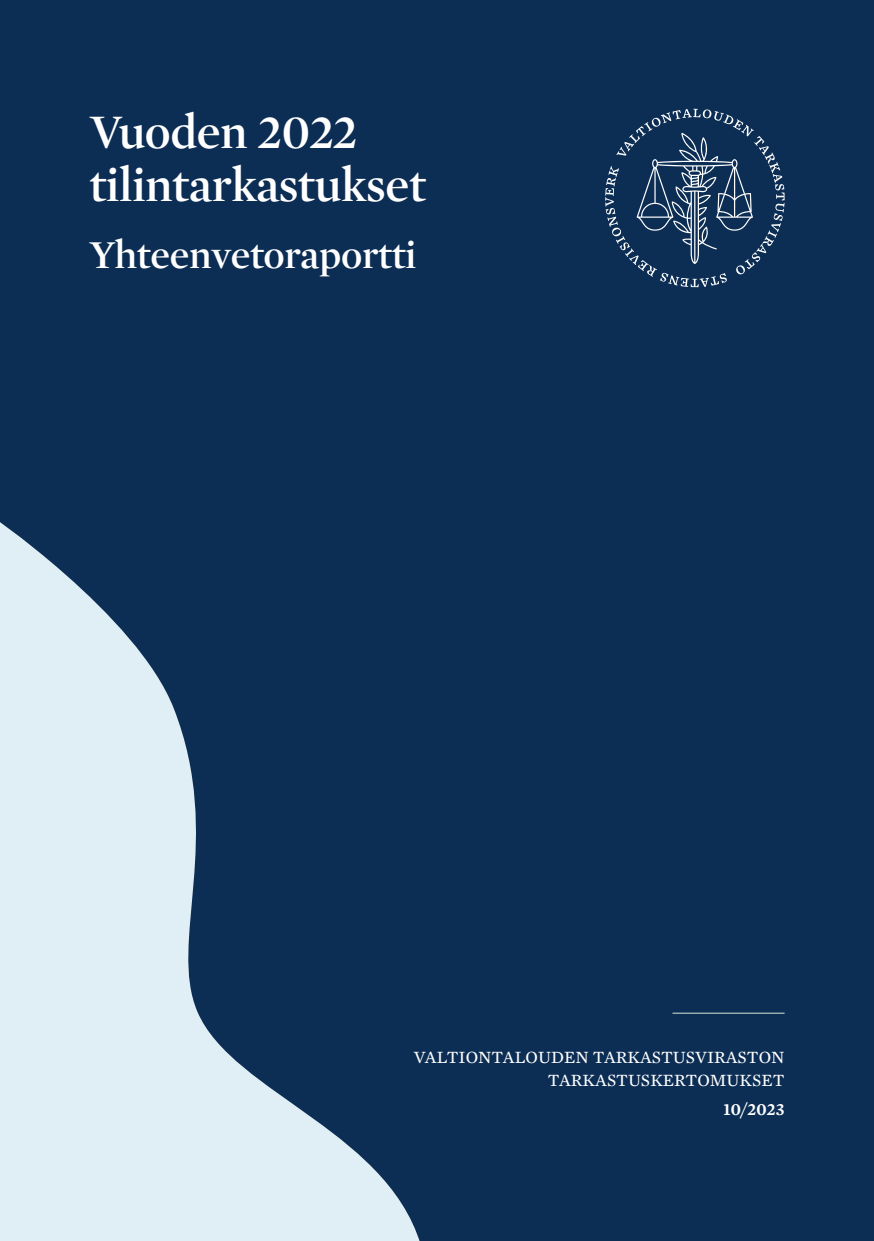
<style>
.page{position:relative;width:874px;height:1241px;background:#fff}
.page>*{position:absolute;margin:0;border:0;box-sizing:border-box;transform-origin:0 0}
.Kannen_otsikko{font:600 49px/52.5px "Mercury Display";letter-spacing:-.01em;color:#fff}
.Kannen_alaotsikko{font:600 40.25px "Mercury Display";letter-spacing:-.01em;color:#fff}
.Kannen_sarja{font:17.5px/22.8px "Mercury Text G2";color:#fff;text-align:right}
.Kannen_sarja-2{font:600 17.5px "Mercury Text G2";color:#fff}
</style>
<div class="page">
<div style="left:0;top:0;width:873px;height:1240px;background:#0c2d54"></div>
<svg style="left:0;top:522px;width:420px;height:718px;fill:#e0eef6"></svg>
<hr style="left:672px;top:1012px;width:112px;height:1px;background:#d5e9d7">
<svg style="left:605px;top:109px;width:179px;height:178px"></svg>
<h1 class="Kannen_otsikko" style="left:89px;top:103px;width:338px">Vuoden 2022 tilintarkastukset</h1>
<h1 class="Kannen_alaotsikko" style="left:89px;top:226px;width:328px">Yhteenvetoraportti</h1>
<p class="Kannen_sarja" style="left:413px;top:1044px;width:372px">VALTIONTALOUDEN TARKASTUSVIRASTON<br>TARKASTUSKERTOMUKSET</p>
<p class="Kannen_sarja-2" style="left:723px;top:1096px;width:63px">10/2023</p>
</div>
